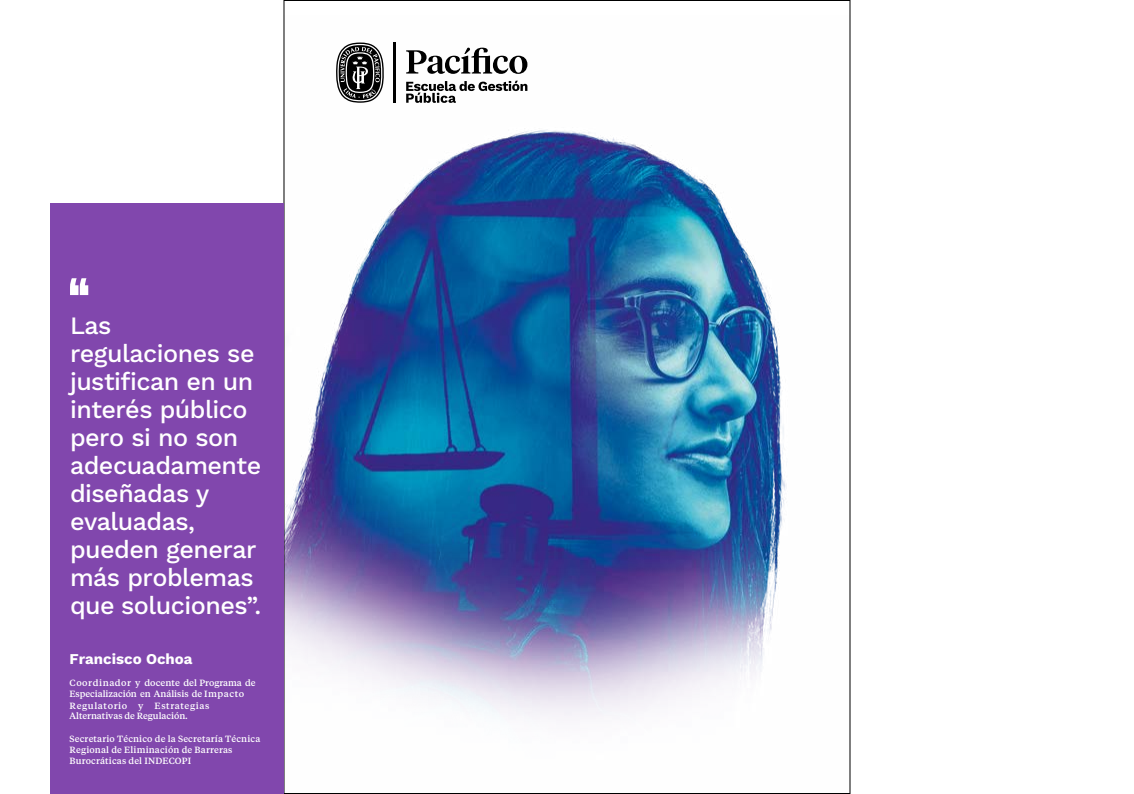
<style>
.page{position:relative;width:1134px;height:794px;background:#fff}
.page>*{position:absolute;margin:0;border:0;box-sizing:border-box;transform-origin:0 0}
.t1{font:500 25px/28px "Work Sans";letter-spacing:-.02em;color:#fff}
.t2{font:700 15px "Work Sans";color:#fff}
.t3{font:500 9px/11px "Tiempos Text";letter-spacing:-.005em;color:#fff}
.t4{font:500 9px/11px "Tiempos Text";letter-spacing:.015em;color:#fff}
</style>
<div class="page">
<img style="left:285px;top:42px;width:502px;height:676px">
<div style="left:50px;top:203px;width:233px;height:591px;background:#8147ad"></div>
<svg style="left:406px;top:48px;width:121px;height:26px"></svg>
<hr style="left:394px;top:43px;width:2px;height:60px;background:#000">
<svg style="left:406px;top:81px;width:121px;height:22px"></svg>
<svg style="left:336px;top:43px;width:48px;height:60px"></svg>
<svg style="left:70px;top:278px;width:18px;height:17px"></svg>
<p class="t1" style="left:70px;top:312px;width:193px">Las regulaciones se justifican en un interés público pero si no son adecuadamente diseñadas y evaluadas, pueden generar más problemas que soluciones”.</p>
<p class="t2" style="left:70px;top:650px;width:125px">Francisco Ochoa</p>
<p class="t3" style="left:70px;top:677px;width:187px">Coordinador y docente del Programa de Especialización en Análisis de Impacto Regulatorio y Estrategias Alternativas de Regulación.</p>
<p class="t4" style="left:70px;top:732px;width:192px">Secretario Técnico de la Secretaría Técnica<br>Regional de Eliminación de Barreras<br>Burocráticas del INDECOPI</p>
</div>
